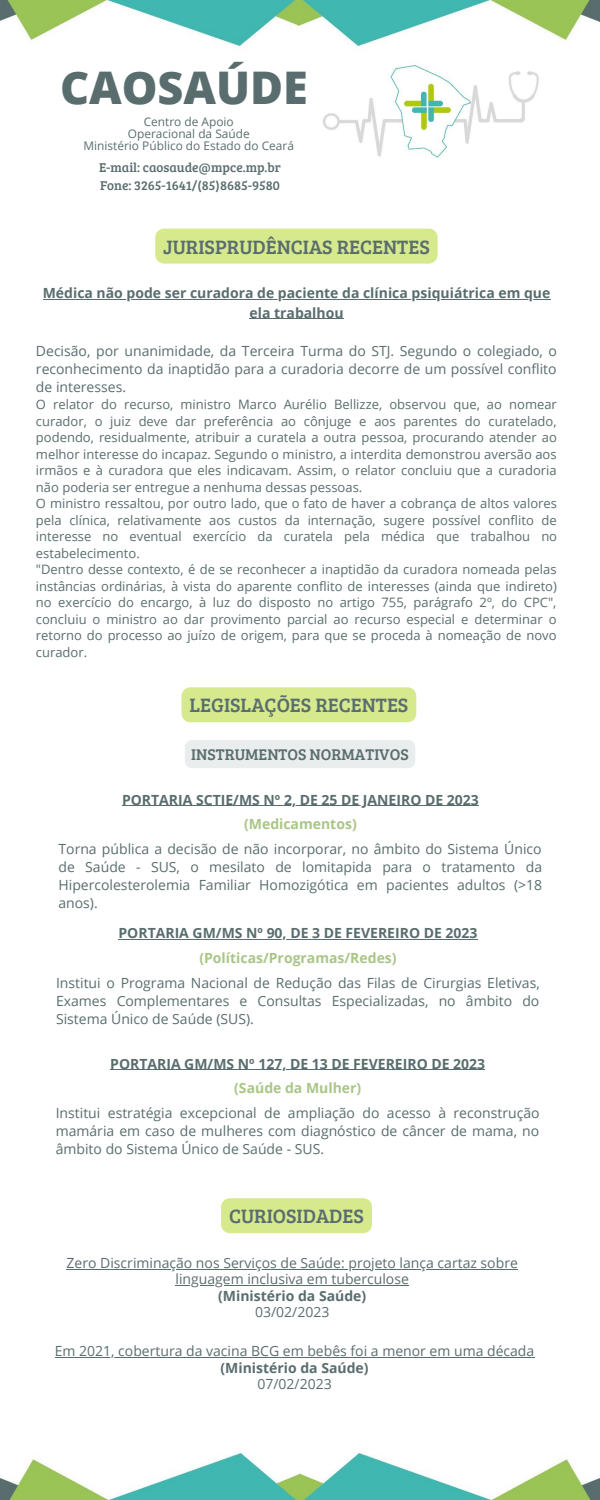
<style>
.page{position:relative;width:600px;height:1500px;background:#fff}
.page>*{position:absolute;margin:0;border:0;box-sizing:border-box;transform-origin:0 0}
.t1{font:800 45px "Open Sans";color:#5a6d6e}
.t2{font:20px "Bree Serif";color:#5a6d6e}
.t3{font:16px "Bree Serif";color:#5a6d6e}
.t4{font:14px/18px "Open Sans";color:#5a6d6e;text-align:justify}
.t5{font:700 14px/19.5px "Open Sans";color:#5a6d6e;text-align:center}
.t6{font:700 14px "Open Sans";color:#a9c686}
.t7{font:13.2px/18px "Bree Serif";color:#5a6d6e}
.t8{font:13px/16.5px "Open Sans";color:#5a6d6e}
.t9{font:11.9px/12px "Open Sans";color:#5a6d6e;text-align:center}
</style>
<div class="page">
<img style="left:0;top:0;width:600px;height:47px">
<img style="left:323px;top:64px;width:216px;height:94px">
<img style="left:301px;top:1452px;width:299px;height:48px">
<img style="left:0;top:1452px;width:301px;height:48px">
<div style="left:182px;top:687px;width:234px;height:35px;background:#d6e98c"></div>
<div style="left:185px;top:740px;width:230px;height:28px;background:#e9eded;border-radius:7px"></div>
<div style="left:221px;top:1198px;width:151px;height:35px;background:#d6e98c"></div>
<hr style="left:67px;top:1269px;width:451px;height:1px;background:#5a6d6e">
<hr style="left:176px;top:1285px;width:233px;height:1px;background:#5a6d6e">
<hr style="left:55px;top:1357px;width:479px;height:1px;background:#5a6d6e">
<div style="left:155px;top:229px;width:283px;height:35px;background:#d6e98c"></div>
<hr style="left:119px;top:939px;width:359px;height:1px;background:#5a6d6e">
<hr style="left:110px;top:1069px;width:375px;height:1px;background:#5a6d6e">
<hr style="left:43px;top:299px;width:507px;height:1px;background:#5a6d6e">
<hr style="left:250px;top:319px;width:94px;height:1px;background:#5a6d6e">
<hr style="left:122px;top:805px;width:357px;height:1px;background:#5a6d6e">
<h1 class="t1" style="left:60px;top:56px;width:249px">CAOSAÚDE</h1>
<p class="t9" style="left:84px;top:115px;width:212px">Centro de Apoio<br>Operacional da Saúde<br>Ministério Público do Estado do Ceará</p>
<p class="t7" style="left:99px;top:158px;width:184px">E-mail: caosaude@mpce.mp.br<br>Fone: 3265-1641/(85)8685-9580</p>
<h2 class="t2" style="left:163px;top:232px;width:268px">JURISPRUDÊNCIAS RECENTES</h2>
<p class="t5" style="left:43px;top:283px;width:509px">Médica não pode ser curadora de paciente da clínica psiquiátrica em que ela trabalhou</p>
<p class="t4" style="left:36px;top:342px;width:523px">Decisão, por unanimidade, da Terceira Turma do STJ. Segundo o colegiado, o reconhecimento da inaptidão para a curadoria decorre de um possível conflito de interesses.</p>
<p class="t8" style="left:36px;top:396px;width:523px">O relator do recurso, ministro Marco Aurélio Bellizze, observou que, ao nomear curador, o juiz deve dar preferência ao cônjuge e aos parentes do curatelado, podendo, residualmente, atribuir a curatela a outra pessoa, procurando atender ao melhor interesse do incapaz. Segundo o ministro, a interdita demonstrou aversão aos irmãos e à curadora que eles indicavam. Assim, o relator concluiu que a curadoria não poderia ser entregue a nenhuma dessas pessoas.<br>O ministro ressaltou, por outro lado, que o fato de haver a cobrança de altos valores pela clínica, relativamente aos custos da internação, sugere possível conflito de interesse no eventual exercício da curatela pela médica que trabalhou no estabelecimento.<br>"Dentro desse contexto, é de se reconhecer a inaptidão da curadora nomeada pelas instâncias ordinárias, à vista do aparente conflito de interesses (ainda que indireto) no exercício do encargo, à luz do disposto no artigo 755, parágrafo 2º, do CPC", concluiu o ministro ao dar provimento parcial ao recurso especial e determinar o retorno do processo ao juízo de origem, para que se proceda à nomeação de novo curador.</p>
<h2 class="t2" style="left:190px;top:691px;width:220px">LEGISLAÇÕES RECENTES</h2>
<p class="t3" style="left:191px;top:743px;width:219px">INSTRUMENTOS NORMATIVOS</p>
<p class="t5" style="left:122px;top:789px;width:358px">PORTARIA SCTIE/MS Nº 2, DE 25 DE JANEIRO DE 2023</p>
<p class="t6" style="left:244px;top:814px;width:114px">(Medicamentos)</p>
<p class="t4" style="left:58px;top:840px;width:485px">Torna pública a decisão de não incorporar, no âmbito do Sistema Único de Saúde - SUS, o mesilato de lomitapida para o tratamento da Hipercolesterolemia Familiar Homozigótica em pacientes adultos (&gt;18 anos).</p>
<p class="t5" style="left:119px;top:923px;width:361px">PORTARIA GM/MS Nº 90, DE 3 DE FEVEREIRO DE 2023</p>
<p class="t6" style="left:199px;top:948px;width:199px">(Políticas/Programas/Redes)</p>
<p class="t4" style="left:56px;top:973px;width:485px">Institui o Programa Nacional de Redução das Filas de Cirurgias Eletivas, Exames Complementares e Consultas Especializadas, no âmbito do Sistema Único de Saúde (SUS).</p>
<p class="t5" style="left:110px;top:1054px;width:376px">PORTARIA GM/MS Nº 127, DE 13 DE FEVEREIRO DE 2023</p>
<p class="t6" style="left:234px;top:1078px;width:128px">(Saúde da Mulher)</p>
<p class="t4" style="left:56px;top:1104px;width:485px">Institui estratégia excepcional de ampliação do acesso à reconstrução mamária em caso de mulheres com diagnóstico de câncer de mama, no âmbito do Sistema Único de Saúde - SUS.</p>
<h2 class="t2" style="left:229px;top:1202px;width:136px">CURIOSIDADES</h2>
<p class="t4" style="left:67px;top:1254px;width:453px;line-height:16.5px;text-align:center">Zero Discriminação nos Serviços de Saúde: projeto lança cartaz sobre linguagem inclusiva em tuberculose</p>
<p class="t5" style="left:218px;top:1286px;width:150px">(Ministério da Saúde)</p>
<p class="t4" style="left:255px;top:1303px;width:76px">03/02/2023</p>
<p class="t4" style="left:55px;top:1342px;width:481px">Em 2021, cobertura da vacina BCG em bebês foi a menor em uma década</p>
<p class="t5" style="left:221px;top:1358px;width:150px">(Ministério da Saúde)</p>
<p class="t4" style="left:257px;top:1375px;width:76px">07/02/2023</p>
</div>
